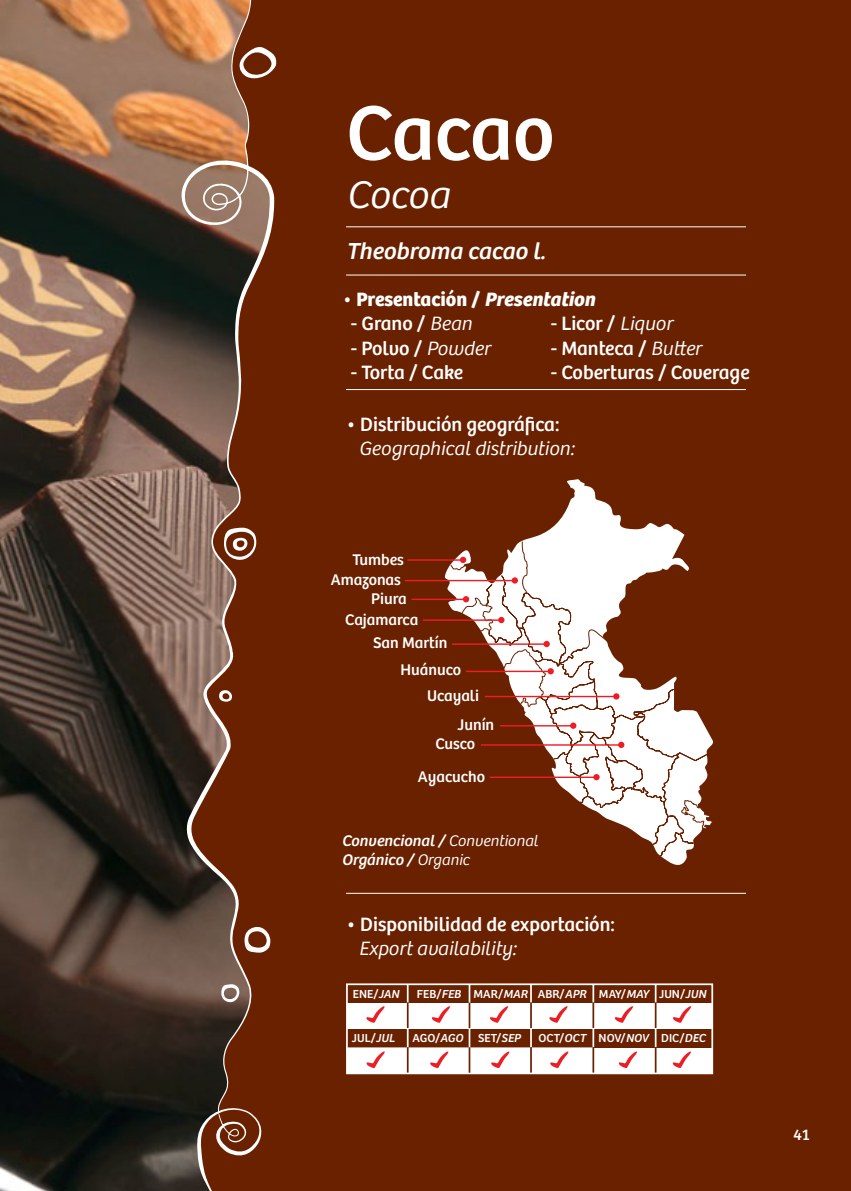
<style>
.page{position:relative;width:851px;height:1191px;background:#fff}
.page>*{position:absolute;margin:0;border:0;box-sizing:border-box;transform-origin:0 0}
.t1{font:80px "Bree Peru";letter-spacing:-.01em;color:#fff}
.t2{font:italic 40px "Bree Peru Lt";letter-spacing:-.005em;color:#fff}
.t3{font:italic 24px "Bree Peru";color:#fff}
.t4{font:20px "Bree Peru";color:#fff}
.t5{font:italic 20px "Bree Peru Lt";color:#fff}
.t6{font:700 20px "Bree Peru";color:#fff}
.t7{font:16px/27.2px "Bree Peru";color:#fff}
.t8{font:italic 16px/19.2px "Bree Peru";color:#fff}
.t9{font:12px "Bree Peru";color:#fff}
.s1{font-weight:400}
.s2{font-style:italic}
.s3{font-family:"Bree Peru Lt";font-style:italic}
.s4{font-family:"Bree Peru Lt"}
</style>
<div class="page">
<img style="left:0;top:0;width:188px;height:1191px">
<div style="left:188px;top:0;width:662px;height:1191px;background:#6a2100"></div>
<svg style="left:275px;top:46px;width:2px;height:34px"></svg>
<svg style="left:179px;top:0;width:96px;height:1114px;background:#764a34"></svg>
<svg style="left:194px;top:1103px;width:70px;height:88px;background:#733d24"></svg>
<hr style="left:346px;top:274px;width:400px;height:1px;background:#fff">
<hr style="left:346px;top:226px;width:400px;height:1px;background:#fff">
<hr style="left:346px;top:389px;width:400px;height:1px;background:#fff">
<hr style="left:346px;top:892px;width:400px;height:1px;background:#fff">
<div style="left:346px;top:983px;width:367px;height:91px;border:2px solid #fff"></div>
<hr style="left:346px;top:1047px;width:247px;height:2px;background:#fff">
<div style="left:347px;top:1002px;width:364px;height:26px;background:#fff"></div>
<div style="left:347px;top:1048px;width:364px;height:25px;background:#fff"></div>
<svg style="left:407px;top:984px;width:1px;height:88px"></svg>
<svg style="left:468px;top:984px;width:2px;height:18px"></svg>
<svg style="left:468px;top:1028px;width:2px;height:19px"></svg>
<hr style="left:468px;top:1002px;width:2px;height:26px;background:#6a2100">
<hr style="left:468px;top:1047px;width:2px;height:25px;background:#6a2100">
<svg style="left:530px;top:984px;width:2px;height:18px"></svg>
<hr style="left:530px;top:1027px;width:2px;height:20px;background:#fff">
<hr style="left:530px;top:1002px;width:2px;height:26px;background:#6a2100">
<hr style="left:530px;top:1047px;width:2px;height:25px;background:#6a2100">
<svg style="left:592px;top:984px;width:2px;height:18px"></svg>
<hr style="left:592px;top:1027px;width:2px;height:20px;background:#fff">
<hr style="left:592px;top:1002px;width:2px;height:26px;background:#6a2100">
<hr style="left:592px;top:1047px;width:2px;height:25px;background:#6a2100">
<svg style="left:654px;top:984px;width:2px;height:18px"></svg>
<hr style="left:654px;top:1027px;width:2px;height:20px;background:#fff">
<hr style="left:654px;top:1002px;width:2px;height:26px;background:#6a2100">
<hr style="left:654px;top:1047px;width:2px;height:25px;background:#6a2100">
<svg style="left:366px;top:1051px;width:19px;height:17px"></svg>
<svg style="left:430px;top:1051px;width:19px;height:17px"></svg>
<svg style="left:491px;top:1051px;width:19px;height:17px"></svg>
<svg style="left:550px;top:1051px;width:19px;height:17px"></svg>
<svg style="left:618px;top:1051px;width:19px;height:17px"></svg>
<svg style="left:672px;top:1051px;width:19px;height:17px"></svg>
<svg style="left:673px;top:1006px;width:18px;height:17px"></svg>
<svg style="left:490px;top:1006px;width:19px;height:17px"></svg>
<svg style="left:614px;top:1006px;width:19px;height:17px"></svg>
<svg style="left:432px;top:1006px;width:18px;height:17px"></svg>
<svg style="left:549px;top:1006px;width:19px;height:17px"></svg>
<svg style="left:366px;top:1006px;width:19px;height:17px"></svg>
<svg style="left:444px;top:479px;width:271px;height:386px;fill:#6a2100"></svg>
<svg style="left:450px;top:541px;width:258px;height:315px"></svg>
<div style="left:511px;top:577px;width:7px;height:6px;background:#ed1d24;border-radius:50%"></div>
<hr style="left:405px;top:580px;width:109px;height:1px;background:#ed1d24">
<svg style="left:460px;top:557px;width:6px;height:6px"></svg>
<hr style="left:407px;top:559px;width:55px;height:2px;background:#ed1d24">
<svg style="left:498px;top:617px;width:6px;height:6px"></svg>
<hr style="left:423px;top:619px;width:77px;height:2px;background:#ed1d24">
<svg style="left:463px;top:596px;width:6px;height:6px"></svg>
<hr style="left:411px;top:598px;width:54px;height:2px;background:#ed1d24">
<svg style="left:543px;top:641px;width:6px;height:6px"></svg>
<hr style="left:452px;top:643px;width:93px;height:2px;background:#ed1d24">
<svg style="left:547px;top:668px;width:6px;height:6px"></svg>
<hr style="left:466px;top:670px;width:83px;height:2px;background:#ed1d24">
<svg style="left:613px;top:693px;width:6px;height:6px"></svg>
<hr style="left:485px;top:696px;width:130px;height:1px;background:#ed1d24">
<div style="left:570px;top:722px;width:6px;height:7px;background:#ed1d24;border-radius:50%"></div>
<hr style="left:500px;top:725px;width:72px;height:1px;background:#ed1d24">
<div style="left:618px;top:741px;width:6px;height:7px;background:#ed1d24;border-radius:50%"></div>
<hr style="left:481px;top:744px;width:139px;height:1px;background:#ed1d24">
<svg style="left:593px;top:774px;width:6px;height:6px"></svg>
<hr style="left:489px;top:776px;width:106px;height:2px;background:#ed1d24">
<svg style="left:680px;top:799px;width:33px;height:30px"></svg>
<h1 class="t1" style="left:346px;top:86px;width:210px">Cacao</h1>
<h2 class="t2" style="left:346px;top:172px;width:105px">Cocoa</h2>
<p class="t3" style="left:346px;top:237px;width:201px">Theobroma cacao l.</p>
<p class="t6" style="left:342px;top:288px;width:254px"><span class="s1">•</span> Presentación / <span class="s2">Presentation</span></p>
<p class="t4" style="left:351px;top:312px;width:122px">- Grano / <span class="s3">Bean</span></p>
<p class="t4" style="left:351px;top:336px;width:141px">- Polvo / <span class="s3">Powder</span></p>
<p class="t4" style="left:351px;top:360px;width:114px">- Torta / Cake</p>
<p class="t4" style="left:550px;top:312px;width:123px">- Licor / <span class="s3">Liquor</span></p>
<p class="t4" style="left:550px;top:336px;width:152px">- Manteca / <span class="s3">Butter</span></p>
<p class="t4" style="left:550px;top:360px;width:200px">- Coberturas / Coverage</p>
<p class="t4" style="left:346px;top:413px;width:215px">• Distribución geográfica:</p>
<p class="t5" style="left:359px;top:437px;width:217px">Geographical distribution:</p>
<p class="t7" style="left:352px;top:547px;width:53px">Tumbes</p>
<p class="t7" style="left:331px;top:567px;width:71px">Amazonas</p>
<p class="t7" style="left:371px;top:585px;width:37px">Piura</p>
<p class="t7" style="left:400px;top:630px;width:62px;text-indent:-27px">San Martín<br>Huánuco</p>
<p class="t7" style="left:457px;top:681px;width:38px;line-height:29.2px;text-indent:-30px">Ucayali<br>Junín</p>
<p class="t7" style="left:418px;top:728px;width:69px;line-height:32.2px;text-align:center">Cusco<br>Ayacucho</p>
<p class="t7" style="left:345px;top:606px;width:74px">Cajamarca</p>
<p class="t8" style="left:342px;top:832px;width:198px">Convencional / <span class="s4">Conventional<br></span>Orgánico / <span class="s4">Organic</span></p>
<p class="t4" style="left:346px;top:912px;width:270px">• Disponibilidad de exportación:</p>
<p class="t5" style="left:359px;top:937px;width:159px">Export availability:</p>
<p class="t9" style="left:353px;top:986px;width:48px">ENE/<span class="s2">JAN</span></p>
<p class="t9" style="left:417px;top:986px;width:290px">FEB/<span class="s2">FEB</span> MAR/<span class="s2">MAR</span> ABR/<span class="s2">APR</span> MAY/<span class="s2">MAY</span> JUN/<span class="s2">JUN</span></p>
<p class="t9" style="left:352px;top:1031px;width:44px">JUL/<span class="s2">JUL</span></p>
<p class="t9" style="left:412px;top:1031px;width:110px">AGO/<span class="s2">AGO</span> SET/<span class="s2">SEP</span></p>
<p class="t9" style="left:538px;top:1031px;width:168px">OCT/<span class="s2">OCT</span> NOV/<span class="s2">NOV</span> DIC/<span class="s2">DEC</span></p>
<p class="t7" style="left:793px;top:1121px;width:17px">41</p>
</div>
